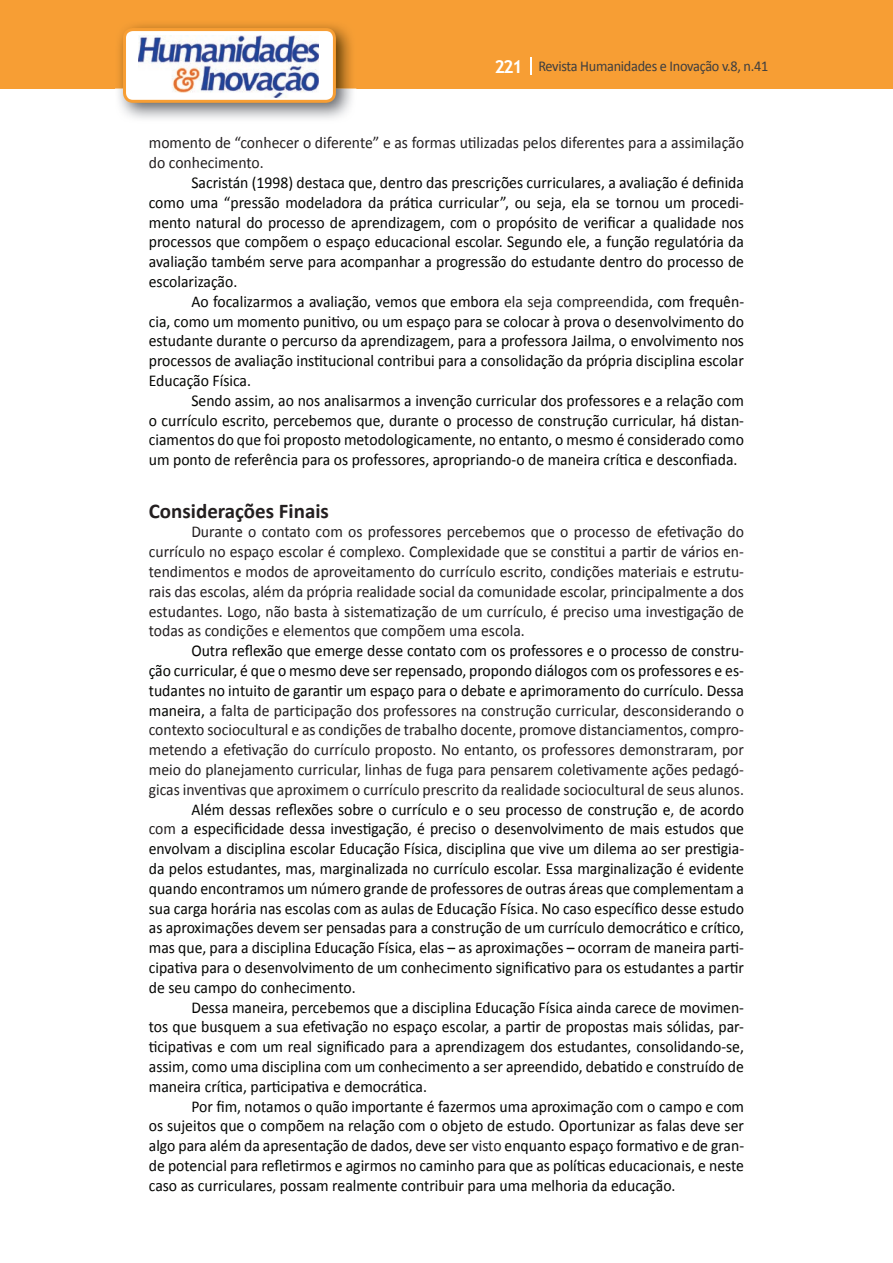
<style>
.page{position:relative;width:893px;height:1263px;background:#fff}
.page>*{position:absolute;margin:0;border:0;box-sizing:border-box;transform-origin:0 0}
.t1{font:700 21px "Calibri";color:#231f20}
.t2{font:16.5px/19.8px "Calibri";color:#040503;text-align:justify;scale:.95 1}
.t3{font:16.5px/19.8px "Calibri";color:#231f20;scale:.95 1}
.t4{font:15px "Calibri";letter-spacing:-.02em;color:#3e3e3f;scale:.95 1}
.s1{font-family:"Trebuchet MS";font-weight:700;font-size:18px;color:#fff}
.s2{color:#231f20}
.s3{color:#040503}
</style>
<div class="page">
<div style="left:0;top:0;width:893px;height:88px;background:#f79e34"></div>
<svg style="left:530px;top:57px;width:2px;height:18px"></svg>
<img style="left:115px;top:24px;width:241px;height:95px">
<svg style="left:123px;top:28px;width:213px;height:75px"></svg>
<p class="t4" style="left:495px;top:57px;width:290px"><span class="s1">221</span> Revista Humanidades e Inovação v.8, n.41</p>
<p class="t3" style="left:149px;top:133px;width:628px">momento de “conhecer o diferente” e as formas utilizadas pelos diferentes para a assimilação do conhecimento.</p>
<p class="t2" style="left:149px;top:173px;width:628px;text-indent:43px">Sacristán (1998) destaca que, dentro das prescrições curriculares, a avaliação é definida como uma “pressão modeladora da prática curricular”, ou seja, ela se tornou um procedi&shy;mento natural do processo de aprendizagem, com o propósito de verificar a qualidade nos processos que compõem o espaço educacional escolar. Segundo ele, a função regulatória da avaliação também serve para acompanhar a progressão do estudante dentro do processo de escolarização.</p>
<p class="t2" style="left:149px;top:292px;width:628px;text-indent:43px">Ao focalizarmos a avaliação, vemos que embora <span class="s2">ela seja compreendida</span>, com frequên&shy;cia, como um momento punitivo, ou um espaço para se colocar à prova o desenvolvimento do estudante durante o percurso da aprendizagem, para a professora Jailma, o envolvimento nos processos de avaliação institucional contribui para a consolidação da própria disciplina escolar Educação Física.</p>
<p class="t2" style="left:149px;top:391px;width:628px;text-indent:43px">Sendo assim, ao nos analisarmos a invenção curricular dos professores e a relação com o currículo escrito, percebemos que, durante o processo de construção curricular, há distan&shy;ciamentos do que foi proposto metodologicamente, no entanto, o mesmo é considerado como um ponto de referência para os professores, apropriando-o de maneira crítica e desconfiada.</p>
<p class="t1" style="left:149px;top:497px;width:182px">Considerações Finais</p>
<p class="t3" style="left:149px;top:522px;width:628px;text-align:justify;text-indent:43px">Durante o contato com os professores percebemos que o processo de efetivação do currículo no espaço escolar é complexo. Complexidade que se constitui a partir de vários en&shy;tendimentos e modos de aproveitamento do currículo escrito, condições materiais e estrutu&shy;rais das escolas, além da própria realidade social da comunidade escolar, principalmente a dos estudantes. Logo, não basta à sistematização de um currículo, é preciso uma investigação de todas as condições e elementos que compõem uma escola.</p>
<p class="t2" style="left:191px;top:641px;width:583px">Outra reflexão que emerge desse contato com os professores e o processo de constru-</p>
<p class="t2" style="left:149px;top:661px;width:628px">ção curricular, é que o mesmo deve ser repensado, propondo diálogos com os professores e es-</p>
<p class="t2" style="left:149px;top:680px;width:628px">tudantes no intuito de garantir um espaço para o debate e aprimoramento do currículo. Dessa</p>
<p class="t3" style="left:149px;top:700px;width:628px"><span class="s3">maneira,</span> a falta de participação dos professores na construção curricular, desconsiderando o</p>
<p class="t3" style="left:149px;top:720px;width:628px">contexto sociocultural e as condições de trabalho docente, promove distanciamentos, compro-</p>
<p class="t3" style="left:149px;top:740px;width:628px">metendo a efetivação do currículo proposto. No entanto, os professores demonstraram, por</p>
<p class="t3" style="left:149px;top:760px;width:628px">meio do planejamento curricular, linhas de fuga para pensarem coletivamente ações pedagó-</p>
<p class="t3" style="left:149px;top:779px;width:628px">gicas inventivas que aproximem o currículo prescrito da realidade sociocultural de seus alunos.</p>
<p class="t2" style="left:191px;top:799px;width:583px">Além dessas reflexões sobre o currículo e o seu processo de construção e<span class="s2">,</span> de acordo</p>
<p class="t2" style="left:149px;top:819px;width:628px"><span class="s2">com</span> a especificidade dessa investigação<span class="s2">,</span> é preciso o desenvolvimento de mais estudos que</p>
<p class="t2" style="left:149px;top:839px;width:628px">envolvam a disciplina escolar Educação Física, disciplina que vive um dilema ao ser prestigia-</p>
<p class="t2" style="left:149px;top:859px;width:628px">da pelos estudantes, mas<span class="s2">,</span> marginalizada no currículo escolar. Essa marginalização é evidente</p>
<p class="t2" style="left:149px;top:878px;width:628px">quando encontramos um número grande de professores de outras áreas que complementam a</p>
<p class="t2" style="left:149px;top:898px;width:628px">sua carga horária nas escolas com as aulas de Educação Física. No caso específico desse estudo</p>
<p class="t2" style="left:149px;top:918px;width:628px">as aproximações devem ser pensadas para a construção de um currículo democrático e crítico,</p>
<p class="t2" style="left:149px;top:938px;width:628px">mas que, para a disciplina Educação Física, elas – as aproximações – ocorram de maneira parti-</p>
<p class="t2" style="left:149px;top:958px;width:628px">cipativa para o desenvolvimento de um conhecimento significativo para os estudantes a partir</p>
<p class="t2" style="left:149px;top:977px;width:219px">de seu campo do conhecimento.</p>
<p class="t2" style="left:191px;top:997px;width:583px">Dessa maneira, percebemos que a disciplina Educação Física ainda carece de movimen-</p>
<p class="t2" style="left:149px;top:1017px;width:628px">tos que busquem a sua efetivação no espaço escolar, a partir de propostas mais sólidas, par-</p>
<p class="t2" style="left:149px;top:1037px;width:628px">ticipativas e com um real significado para a aprendizagem dos estudantes, consolidando-se,</p>
<p class="t2" style="left:149px;top:1057px;width:628px">assim, como uma disciplina com um conhecimento a ser apreendido, debatido e construído de</p>
<p class="t2" style="left:149px;top:1076px;width:294px">maneira crítica, participativa e democrática.</p>
<p class="t2" style="left:191px;top:1096px;width:583px">Por fim, notamos o quão importante é fazermos uma aproximação com o campo e com</p>
<p class="t2" style="left:149px;top:1116px;width:628px">os sujeitos que o compõem na relação com o objeto de estudo. Oportunizar as falas deve ser</p>
<p class="t2" style="left:149px;top:1136px;width:628px">algo para além da apresentação de dados, deve ser <span class="s2">visto</span> enquanto espaço formativo e de gran-</p>
<p class="t2" style="left:149px;top:1156px;width:628px">de potencial para refletirmos e agirmos no caminho para que as políticas educacionais, e neste</p>
<p class="t2" style="left:149px;top:1175px;width:556px">caso as curriculares<span class="s2">,</span> possam realmente contribuir para uma melhoria da educação.</p>
</div>
